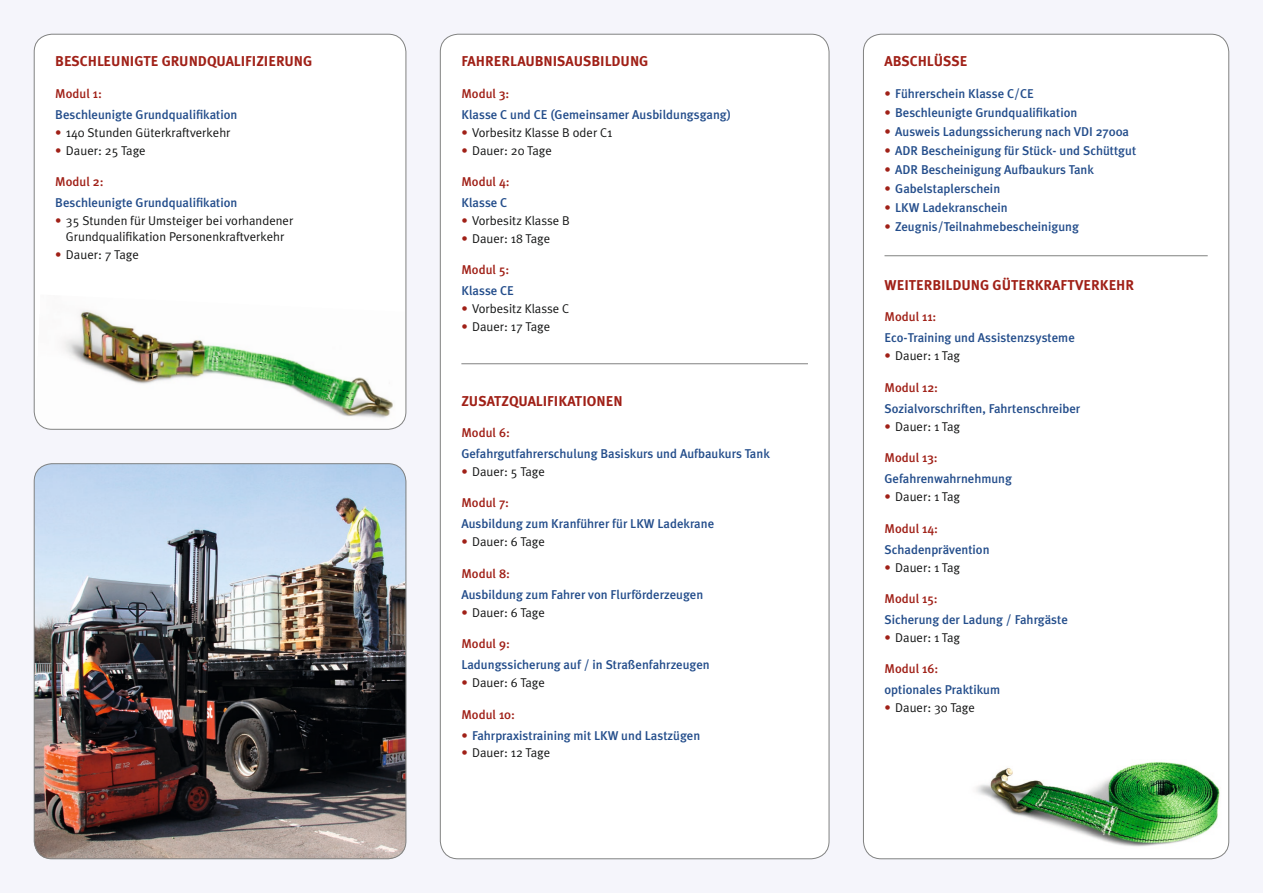
<style>
.page{position:relative;width:1263px;height:893px;background:#f5f5fb}
.page>*{position:absolute;margin:0;border:0;box-sizing:border-box;transform-origin:0 0}
.t1{font:700 14.25px "Meta Plus";color:#a02017}
.t2{font:500 12.75px "Meta Plus";color:#234d8b}
.t3{font:12.75px/15.8px "Meta Plus Normal";color:#151616;text-align:center}
.t4{font:500 12.75px "Meta Plus";color:#a02017}
.s1{color:#a02017}
.s2{font-family:"Meta Plus Normal";font-weight:400;color:#a02017}
</style>
<div class="page">
<img style="left:34px;top:463px;width:372px;height:396px">
<div style="left:440px;top:34px;width:389px;height:825px;background:#fff;border-radius:18px"></div>
<div style="left:863px;top:34px;width:366px;height:825px;background:#fff;border-radius:18px"></div>
<img style="left:976px;top:761px;width:253px;height:98px">
<div style="left:34px;top:34px;width:372px;height:395px;background:#fff;border-radius:18px"></div>
<img style="left:35px;top:310px;width:371px;height:119px">
<hr style="left:461px;top:363px;width:347px;height:1px;background:#818281">
<hr style="left:884px;top:255px;width:324px;height:1px;background:#818281">
<p class="t1" style="left:55px;top:53px;width:258px">BESCHLEUNIGTE GRUNDQUALIFIZIERUNG</p>
<p class="t4" style="left:55px;top:86px;width:48px">Modul 1:</p>
<p class="t2" style="left:55px;top:107px;width:184px">Beschleunigte Grundqualifikation</p>
<p class="t3" style="left:55px;top:124px;width:177px"><span class="s1">•</span> 140 Stunden Güterkraftverkehr</p>
<p class="t3" style="left:55px;top:142px;width:92px"><span class="s1">•</span> Dauer: 25 Tage</p>
<p class="t4" style="left:55px;top:174px;width:50px">Modul 2:</p>
<p class="t2" style="left:55px;top:195px;width:184px">Beschleunigte Grundqualifikation</p>
<p class="t3" style="left:55px;top:213px;width:240px"><span class="s1">•</span> 35 Stunden für Umsteiger bei vorhandener<br>Grundqualifikation Personenkraftverkehr</p>
<p class="t3" style="left:55px;top:246px;width:85px"><span class="s1">•</span> Dauer: 7 Tage</p>
<p class="t1" style="left:461px;top:53px;width:189px">FAHRERLAUBNISAUSBILDUNG</p>
<p class="t4" style="left:461px;top:86px;width:50px">Modul 3:</p>
<p class="t2" style="left:461px;top:107px;width:271px">Klasse C und CE (Gemeinsamer Ausbildungsgang)</p>
<p class="t3" style="left:461px;top:124px;width:152px"><span class="s1">•</span> Vorbesitz Klasse B oder C1</p>
<p class="t3" style="left:461px;top:142px;width:92px"><span class="s1">•</span> Dauer: 20 Tage</p>
<p class="t4" style="left:461px;top:174px;width:50px">Modul 4:</p>
<p class="t2" style="left:461px;top:195px;width:47px">Klasse C</p>
<p class="t3" style="left:461px;top:213px;width:110px"><span class="s1">•</span> Vorbesitz Klasse B</p>
<p class="t3" style="left:461px;top:230px;width:90px"><span class="s1">•</span> Dauer: 18 Tage</p>
<p class="t4" style="left:461px;top:263px;width:49px">Modul 5:</p>
<p class="t2" style="left:461px;top:284px;width:54px">Klasse CE</p>
<p class="t3" style="left:461px;top:301px;width:109px"><span class="s1">•</span> Vorbesitz Klasse C</p>
<p class="t3" style="left:461px;top:319px;width:90px"><span class="s1">•</span> Dauer: 17 Tage</p>
<p class="t1" style="left:461px;top:392px;width:163px">ZUSATZQUALIFIKATIONEN</p>
<p class="t4" style="left:461px;top:425px;width:50px">Modul 6:</p>
<p class="t2" style="left:461px;top:446px;width:310px">Gefahrgutfahrerschulung Basiskurs und Aufbaukurs Tank</p>
<p class="t3" style="left:461px;top:463px;width:85px"><span class="s1">•</span> Dauer: 5 Tage</p>
<p class="t4" style="left:461px;top:496px;width:49px">Modul 7:</p>
<p class="t2" style="left:461px;top:517px;width:254px">Ausbildung zum Kranführer für LKW Ladekrane</p>
<p class="t3" style="left:461px;top:534px;width:85px"><span class="s1">•</span> Dauer: 6 Tage</p>
<p class="t4" style="left:461px;top:566px;width:50px">Modul 8:</p>
<p class="t2" style="left:461px;top:587px;width:243px">Ausbildung zum Fahrer von Flurförderzeugen</p>
<p class="t3" style="left:461px;top:604px;width:85px"><span class="s1">•</span> Dauer: 6 Tage</p>
<p class="t4" style="left:461px;top:636px;width:50px">Modul 9:</p>
<p class="t2" style="left:461px;top:657px;width:250px">Ladungssicherung auf / in Straßenfahrzeugen</p>
<p class="t3" style="left:461px;top:675px;width:85px"><span class="s1">•</span> Dauer: 6 Tage</p>
<p class="t4" style="left:461px;top:707px;width:55px">Modul 10:</p>
<p class="t2" style="left:461px;top:728px;width:240px"><span class="s2">•</span> Fahrpraxistraining mit LKW und Lastzügen</p>
<p class="t3" style="left:461px;top:745px;width:90px"><span class="s1">•</span> Dauer: 12 Tage</p>
<p class="t1" style="left:884px;top:53px;width:85px">ABSCHLÜSSE</p>
<p class="t2" style="left:884px;top:86px;width:151px"><span class="s2">•</span> Führerschein Klasse C/CE</p>
<p class="t2" style="left:884px;top:105px;width:194px"><span class="s2">•</span> Beschleunigte Grundqualifikation</p>
<p class="t2" style="left:884px;top:124px;width:246px"><span class="s2">•</span> Ausweis Ladungssicherung nach VDI 2700a</p>
<p class="t2" style="left:884px;top:143px;width:253px"><span class="s2">•</span> ADR Bescheinigung für Stück- und Schüttgut</p>
<p class="t2" style="left:884px;top:162px;width:211px"><span class="s2">•</span> ADR Bescheinigung Aufbaukurs Tank</p>
<p class="t2" style="left:884px;top:181px;width:117px"><span class="s2">•</span> Gabelstaplerschein</p>
<p class="t2" style="left:884px;top:200px;width:125px"><span class="s2">•</span> LKW Ladekranschein</p>
<p class="t2" style="left:884px;top:219px;width:196px"><span class="s2">•</span> Zeugnis/Teilnahmebescheinigung</p>
<p class="t1" style="left:884px;top:277px;width:251px">WEITERBILDUNG GÜTERKRAFTVERKEHR</p>
<p class="t4" style="left:884px;top:310px;width:53px">Modul 11:</p>
<p class="t2" style="left:884px;top:331px;width:192px">Eco-Training und Assistenzsysteme</p>
<p class="t3" style="left:884px;top:348px;width:77px"><span class="s1">•</span> Dauer: 1 Tag</p>
<p class="t4" style="left:884px;top:380px;width:55px">Modul 12:</p>
<p class="t2" style="left:884px;top:401px;width:197px">Sozialvorschriften, Fahrtenschreiber</p>
<p class="t3" style="left:884px;top:418px;width:77px"><span class="s1">•</span> Dauer: 1 Tag</p>
<p class="t4" style="left:884px;top:450px;width:55px">Modul 13:</p>
<p class="t2" style="left:884px;top:471px;width:129px">Gefahrenwahrnehmung</p>
<p class="t3" style="left:884px;top:489px;width:77px"><span class="s1">•</span> Dauer: 1 Tag</p>
<p class="t4" style="left:884px;top:521px;width:55px">Modul 14:</p>
<p class="t2" style="left:884px;top:542px;width:106px">Schadenprävention</p>
<p class="t3" style="left:884px;top:559px;width:77px"><span class="s1">•</span> Dauer: 1 Tag</p>
<p class="t4" style="left:884px;top:591px;width:55px">Modul 15:</p>
<p class="t2" style="left:884px;top:612px;width:185px">Sicherung der Ladung / Fahrgäste</p>
<p class="t3" style="left:884px;top:629px;width:77px"><span class="s1">•</span> Dauer: 1 Tag</p>
<p class="t4" style="left:884px;top:662px;width:55px">Modul 16:</p>
<p class="t2" style="left:884px;top:683px;width:117px">optionales Praktikum</p>
<p class="t3" style="left:884px;top:700px;width:92px"><span class="s1">•</span> Dauer: 30 Tage</p>
</div>
